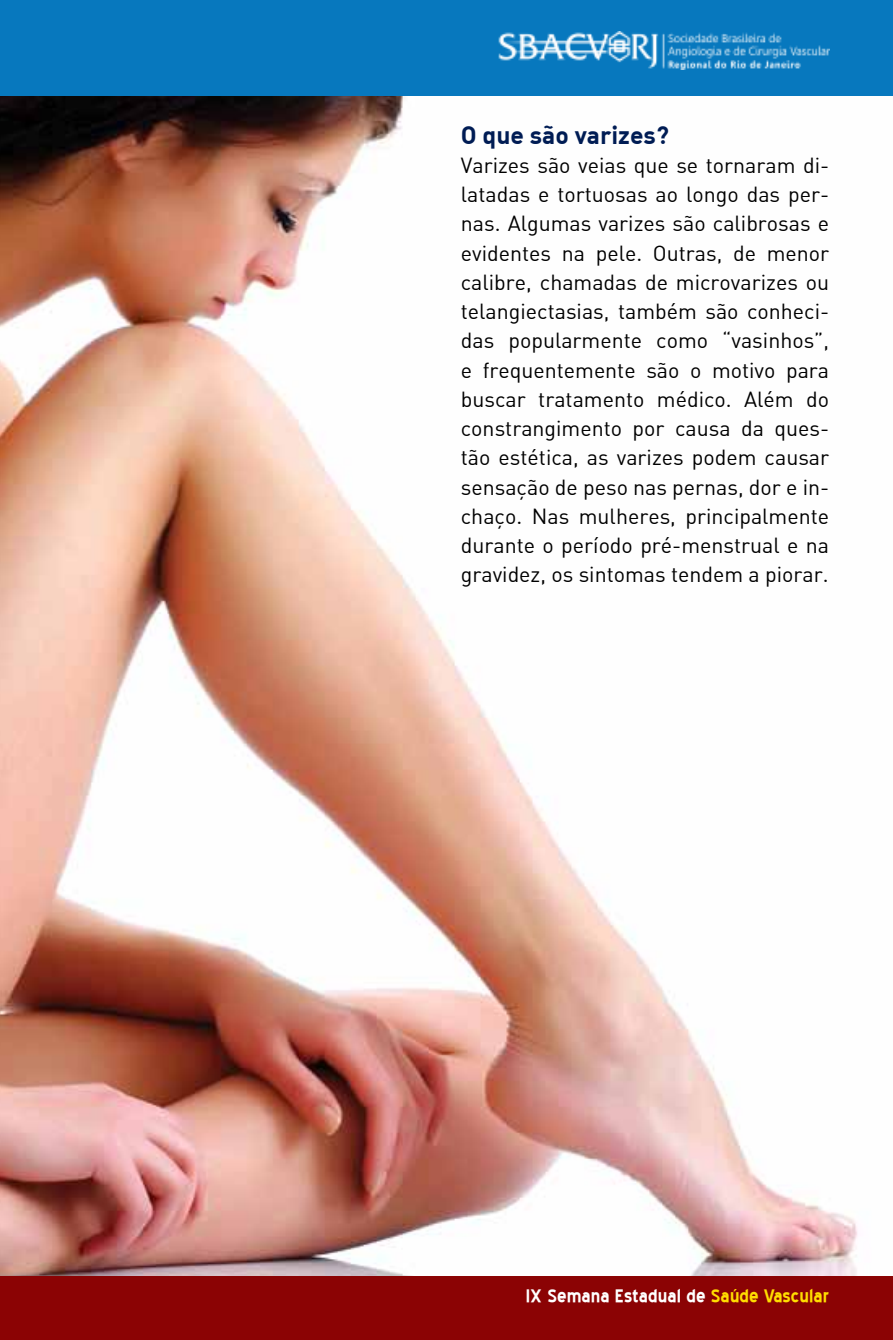
<style>
.page{position:relative;width:893px;height:1340px;background:#fff}
.page>*{position:absolute;margin:0;border:0;box-sizing:border-box;transform-origin:0 0}
.t1{font:700 24.75px "DIN Alternate";color:#001c54}
.t2{font:700 22.5px "Blue Highway";color:#fff}
.t3{font:21.38px/29.2px "DIN Alternate";color:#000;text-align:justify}
.s1{color:#fd0}
</style>
<div class="page">
<img style="left:0;top:96px;width:858px;height:1180px">
<div style="left:0;top:0;width:893px;height:96px;background:#0778be"></div>
<div style="left:0;top:1276px;width:893px;height:63px;background:#8b0304"></div>
<img style="left:498px;top:32px;width:331px;height:37px">
<p class="t1" style="left:461px;top:118px;width:210px">O que são varizes?</p>
<p class="t3" style="left:461px;top:150px;width:370px">Varizes são veias que se tornaram di&shy;latadas e tortuosas ao longo das per&shy;nas. Algumas varizes são calibrosas e evidentes na pele. Outras, de menor calibre, chamadas de microvarizes ou telangiectasias, também são conheci&shy;das popularmente como “vasinhos”, e frequentemente são o motivo para buscar tratamento médico. Além do constrangimento por causa da ques&shy;tão estética, as varizes podem causar sensação de peso nas pernas, dor e in&shy;chaço. Nas mulheres, principalmente durante o período pré-menstrual e na gravidez, os sintomas tendem a piorar.</p>
<p class="t2" style="left:526px;top:1285px;width:305px">IX Semana Estadual de <span class="s1">Saúde Vascular</span></p>
</div>
